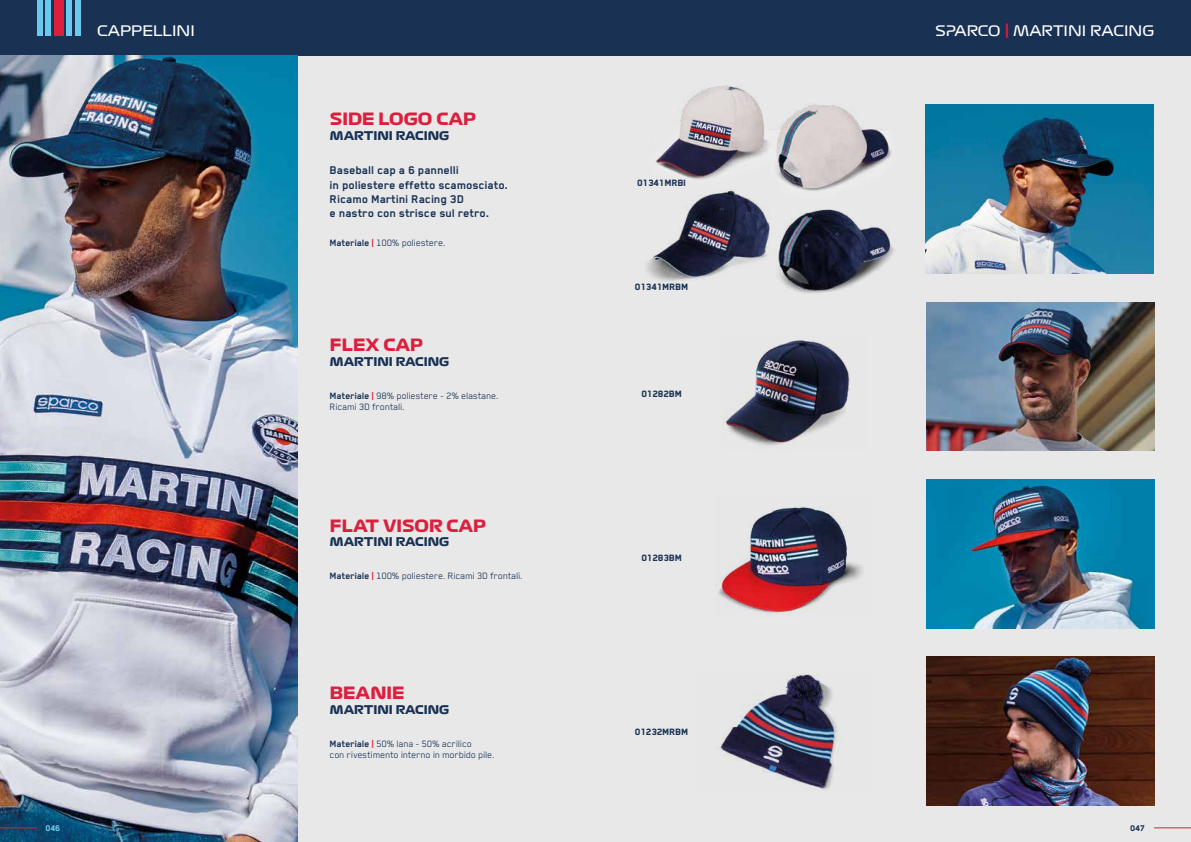
<style>
.page{position:relative;width:1191px;height:842px;background:#e8e8e9}
.page>*{position:absolute;margin:0;border:0;box-sizing:border-box;transform-origin:0 0}
.t1{font:16.6px "Formula 1 Display Bold";color:#db1f3c}
.t2{font:14.2px "Formula 1 Display Regular";color:#fff}
.t3{font:700 13px/14.2px "Blender Pro";color:#193254}
.t4{font:11.8px "Formula 1 Display Bold";color:#193254}
.t5{font:10.6px/10.6px "Blender Pro";letter-spacing:-.01em;color:#193254}
.t6{font:800 10.6px "Blender Pro";color:#193254}
.t7{font:800 9.5px "Blender Pro";color:#6cc9ee}
.t8{font:800 9.5px "Blender Pro";color:#193254}
.s1{font-weight:700}
.s2{font-weight:700;color:#db1f3c}
.s3{font-size:16.6px;color:#db1f3c}
</style>
<div class="page">
<div style="left:0;top:0;width:1191px;height:56px;background:#193254"></div>
<div style="left:66px;top:0;width:6px;height:36px;background:#6cc9ee"></div>
<div style="left:45px;top:0;width:6px;height:36px;background:#6cc9ee"></div>
<div style="left:75px;top:0;width:6px;height:36px;background:#6cc9ee"></div>
<div style="left:37px;top:0;width:6px;height:36px;background:#6cc9ee"></div>
<div style="left:54px;top:0;width:9px;height:36px;background:#db1f3c"></div>
<img style="left:0;top:56px;width:297px;height:786px">
<img style="left:646px;top:190px;width:116px;height:91px">
<img style="left:762px;top:209px;width:133px;height:84px">
<img style="left:656px;top:85px;width:111px;height:95px">
<img style="left:926px;top:105px;width:227px;height:169px">
<img style="left:767px;top:104px;width:125px;height:87px">
<img style="left:926px;top:302px;width:228px;height:149px">
<img style="left:724px;top:340px;width:126px;height:106px">
<img style="left:926px;top:479px;width:228px;height:149px">
<img style="left:715px;top:507px;width:148px;height:109px">
<img style="left:926px;top:656px;width:228px;height:149px">
<img style="left:720px;top:672px;width:118px;height:119px">
<hr style="left:0;top:827px;width:37px;height:1px;background:#db1f3c">
<hr style="left:1154px;top:827px;width:37px;height:1px;background:#db1f3c">
<h2 class="t2" style="left:97px;top:21px;width:99px">CAPPELLINI</h2>
<h1 class="t1" style="left:330px;top:108px;width:148px">SIDE LOGO CAP</h1>
<p class="t4" style="left:330px;top:128px;width:121px">MARTINI RACING</p>
<p class="t3" style="left:330px;top:163px;width:180px">Baseball cap a 6 pannelli<br>in poliestere effetto scamosciato.<br>Ricamo Martini Racing 3D<br>e nastro con strisce sul retro.</p>
<p class="t5" style="left:330px;top:238px;width:117px"><span class="s1">Materiale</span> <span class="s2">|</span> 100% poliestere.</p>
<h1 class="t1" style="left:330px;top:334px;width:95px">FLEX CAP</h1>
<p class="t4" style="left:330px;top:354px;width:121px">MARTINI RACING</p>
<p class="t5" style="left:330px;top:390px;width:170px"><span class="s1">Materiale</span> <span class="s2">|</span> 98% poliestere - 2% elastane.<br>Ricami 3D frontali.</p>
<h1 class="t1" style="left:330px;top:515px;width:158px">FLAT VISOR CAP</h1>
<p class="t4" style="left:330px;top:534px;width:121px">MARTINI RACING</p>
<p class="t5" style="left:330px;top:570px;width:194px"><span class="s1">Materiale</span> <span class="s2">|</span> 100% poliestere. Ricami 3D frontali.</p>
<h1 class="t1" style="left:330px;top:682px;width:76px">BEANIE</h1>
<p class="t4" style="left:330px;top:702px;width:121px">MARTINI RACING</p>
<p class="t5" style="left:330px;top:738px;width:166px"><span class="s1">Materiale</span> <span class="s2">|</span> 50% lana - 50% acrilico<br>con rivestimento interno in morbido pile.</p>
<p class="t6" style="left:637px;top:177px;width:50px">01341MRBI</p>
<p class="t6" style="left:635px;top:281px;width:55px">01341MRBM</p>
<p class="t6" style="left:642px;top:388px;width:42px">01282BM</p>
<p class="t6" style="left:642px;top:552px;width:42px">01283BM</p>
<p class="t6" style="left:635px;top:726px;width:55px">01232MRBM</p>
<h2 class="t2" style="left:935px;top:21px;width:220px">SPARCO <span class="s3">|</span> MARTINI RACING</h2>
<p class="t7" style="left:46px;top:823px;width:16px">046</p>
<p class="t8" style="left:1130px;top:823px;width:16px">047</p>
</div>
